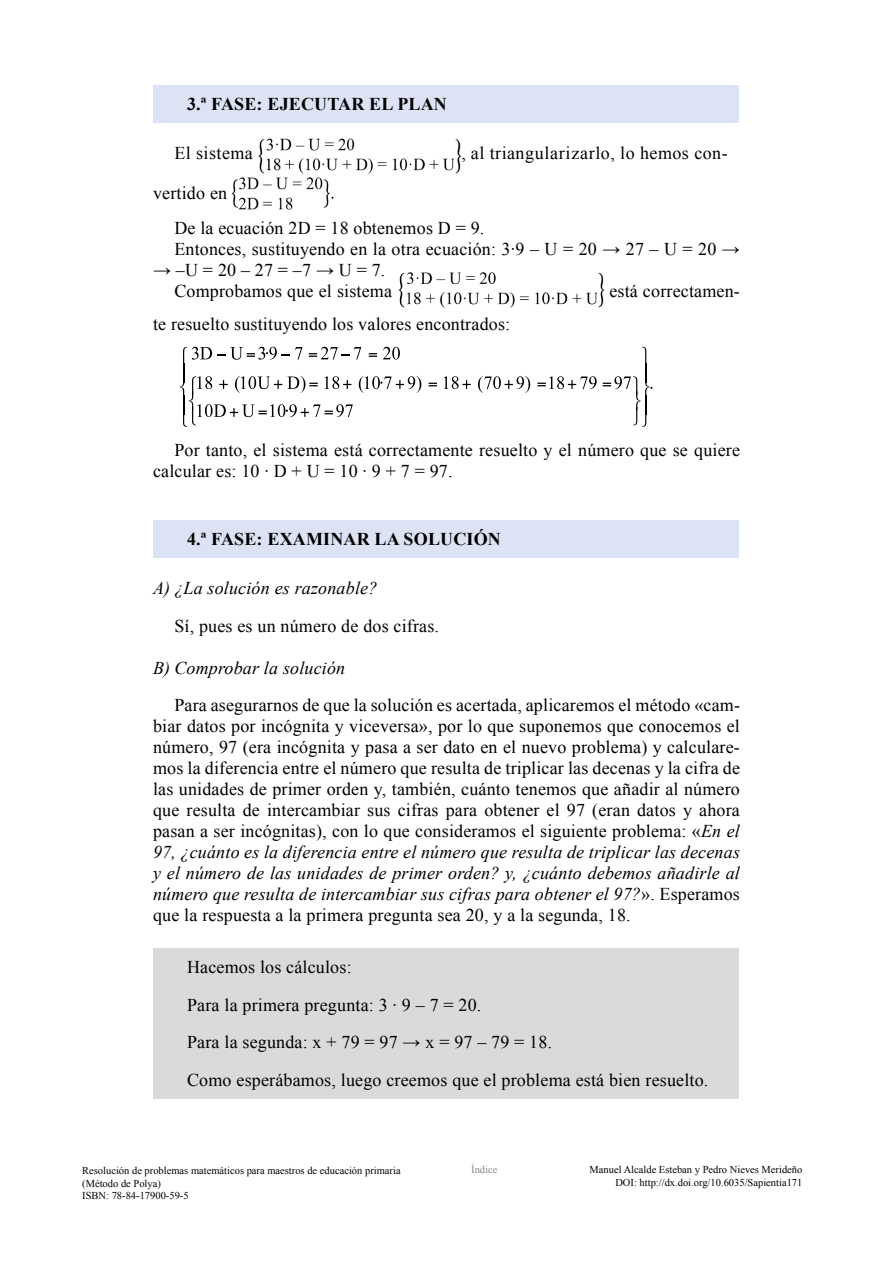
<style>
.page{position:relative;width:893px;height:1263px;background:#fff}
.page>*{position:absolute;margin:0;border:0;box-sizing:border-box;transform-origin:0 0}
.t1{font:18px/21px "Times New Roman";letter-spacing:.01em;color:#000}
.t2{font:700 18px "Times New Roman";letter-spacing:.01em;color:#000}
.t3{font:italic 18px "Times New Roman";letter-spacing:.01em;color:#000}
.t4{font:10.5px/12.6px "Times New Roman";color:#000}
.t5{font:10.5px "Times New Roman";color:#878787}
.s1{font-style:italic}
</style>
<div class="page">
<div style="left:153px;top:85px;width:585px;height:38px;background:#dbe3f4"></div>
<img style="left:258px;top:138px;width:203px;height:35px">
<img style="left:232px;top:177px;width:101px;height:33px">
<img style="left:398px;top:273px;width:206px;height:35px">
<svg style="left:603px;top:347px;width:49px;height:80px"></svg>
<svg style="left:537px;top:376px;width:60px;height:13px"></svg>
<svg style="left:478px;top:376px;width:52px;height:17px"></svg>
<svg style="left:444px;top:376px;width:27px;height:13px"></svg>
<svg style="left:429px;top:383px;width:8px;height:3px"></svg>
<svg style="left:180px;top:347px;width:241px;height:80px"></svg>
<div style="left:153px;top:520px;width:585px;height:38px;background:#dbe3f4"></div>
<div style="left:153px;top:948px;width:585px;height:150px;background:#dadada"></div>
<p class="t2" style="left:187px;top:92px;width:261px">3.ª FASE: EJECUTAR EL PLAN</p>
<p class="t1" style="left:174px;top:142px;width:80px">El sistema</p>
<p class="t1" style="left:462px;top:142px;width:268px">, al triangularizarlo, lo hemos con-</p>
<p class="t1" style="left:174px;top:176px;width:312px;line-height:34.5px;text-indent:-21px">vertido en<br>De la ecuación 2D = 18 obtenemos D = 9.</p>
<p class="t1" style="left:174px;top:238px;width:567px">Entonces, sustituyendo en la otra ecuación: 3·9 – U = 20 → 27 – U = 20 →</p>
<p class="t1" style="left:174px;top:259px;width:219px;text-indent:-21px">→ –U = 20 – 27 = –7 → U = 7.<br>Comprobamos que el sistema</p>
<p class="t1" style="left:609px;top:280px;width:132px">está correctamen-</p>
<p class="t1" style="left:153px;top:313px;width:359px">te resuelto sustituyendo los valores encontrados:</p>
<p class="t1" style="left:153px;top:439px;width:588px;text-indent:21px">Por tanto, el sistema está correctamente resuelto y el número que se quiere calcular es: 10 · D + U = 10 · 9 + 7 = 97.</p>
<p class="t2" style="left:187px;top:527px;width:315px">4.ª FASE: EXAMINAR LA SOLUCIÓN</p>
<p class="t3" style="left:153px;top:576px;width:226px">A) ¿La solución es razonable?</p>
<p class="t1" style="left:174px;top:615px;width:266px">Sí, pues es un número de dos cifras.</p>
<p class="t3" style="left:153px;top:655px;width:194px">B) Comprobar la solución</p>
<p class="t1" style="left:153px;top:694px;width:588px;text-align:justify;text-indent:21px">Para asegurarnos de que la solución es acertada, aplicaremos el método «cam&shy;biar datos por incógnita y viceversa», por lo que suponemos que conocemos el número, 97 (era incógnita y pasa a ser dato en el nuevo problema) y calculare&shy;mos la diferencia entre el número que resulta de triplicar las decenas y la cifra de las unidades de primer orden y, también, cuánto tenemos que añadir al número que resulta de intercambiar sus cifras para obtener el 97 (eran datos y ahora pasan a ser incógnitas), con lo que consideramos el siguiente problema: «<span class="s1">En el 97, ¿cuánto es la diferencia entre el número que resulta de triplicar las decenas y el número de las unidades de primer orden? y, ¿cuánto debemos añadirle al número que resulta de intercambiar sus cifras para obtener el 97?</span>». Esperamos que la respuesta a la primera pregunta sea 20, y a la segunda, 18.</p>
<p class="t1" style="left:187px;top:948px;width:523px;line-height:37.5px">Hacemos los cálculos:<br>Para la primera pregunta: 3 · 9 – 7 = 20.<br>Para la segunda: x + 79 = 97 → x = 97 – 79 = 18.<br>Como esperábamos, luego creemos que el problema está bien resuelto.</p>
<p class="t5" style="left:471px;top:1162px;width:28px">Índice</p>
<p class="t4" style="left:82px;top:1164px;width:320px">Resolución de problemas matemáticos para maestros de educación primaria (Método de Polya)<br>ISBN: 78-84-17900-59-5</p>
<p class="t4" style="left:590px;top:1163px;width:214px;text-align:right">Manuel Alcalde Esteban y Pedro Nieves Merideño<br>DOI: http://dx.doi.org/10.6035/Sapientia171</p>
</div>
